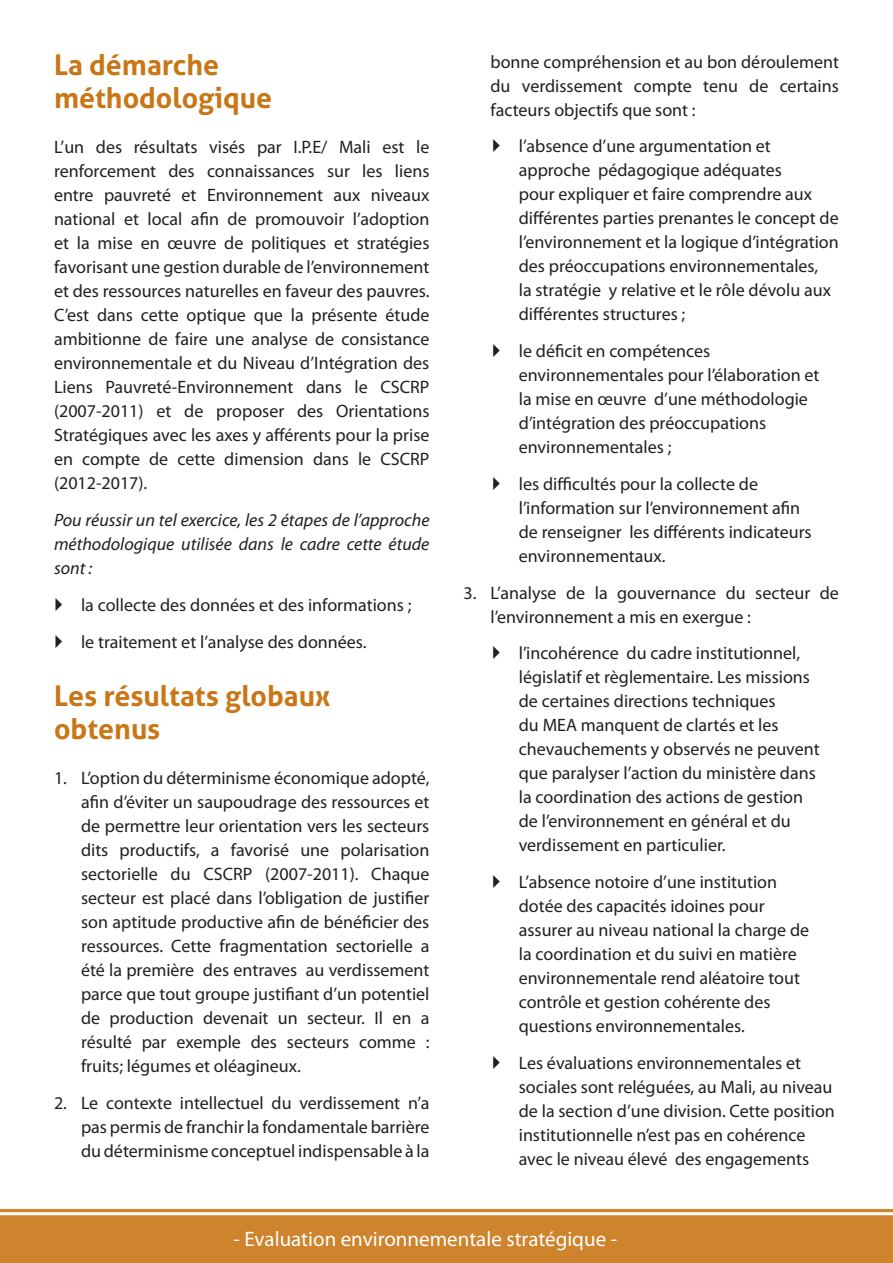
<style>
.page{position:relative;width:893px;height:1263px;background:#fff}
.page>*{position:absolute;margin:0;border:0;box-sizing:border-box;transform-origin:0 0}
.titre{font:700 28.5px/33px "Aller";color:#c97616}
.t1{font:21px "Myriad Pro";color:#fff}
.puce{font:18px/24px "Myriad Pro";color:#231f20}
.t2{font:italic 18px/24px "Myriad Pro";color:#231f20;text-align:justify}
</style>
<div class="page">
<div style="left:0;top:1209px;width:893px;height:54px;background:#ce832d"></div>
<hr style="left:0;top:1212px;width:893px;height:3px;background:#fff">
<p class="titre" style="left:54px;top:48px;width:220px">La démarche méthodologique</p>
<p class="puce" style="left:54px;top:135px;width:377px;text-align:justify">L’un des résultats visés par I.P.E/ Mali est le renforcement des connaissances sur les liens entre pauvreté et Environnement aux niveaux national et local afin de promouvoir l’adoption et la mise en œuvre de politiques et stratégies favorisant une gestion durable de l’environnement et des ressources naturelles en faveur des pauvres.<br>C’est dans cette optique que la présente étude ambitionne de faire une analyse de consistance environnementale et du Niveau d’Intégration des Liens Pauvreté-Environnement dans le CSCRP (2007-2011) et de proposer des Orientations Stratégiques avec les axes y afférents pour la prise en compte de cette dimension dans le CSCRP (2012-2017).</p>
<p class="t2" style="left:54px;top:508px;width:377px">Pou réussir un tel exercice, les 2 étapes de l’approche méthodologique utilisée dans le cadre cette étude sont :</p>
<p class="puce" style="left:81px;top:592px;width:332px">la collecte des données et des informations ;</p>
<p class="puce" style="left:81px;top:629px;width:287px">le traitement et l’analyse des données.</p>
<p class="titre" style="left:54px;top:679px;width:278px">Les résultats globaux obtenus</p>
<p class="puce" style="left:81px;top:766px;width:350px;text-align:justify;text-indent:-27px">1. L’option du déterminisme économique adopté, afin d’éviter un saupoudrage des ressources et de permettre leur orientation vers les secteurs dits productifs, a favorisé une polarisation sectorielle du CSCRP (2007-2011). Chaque secteur est placé dans l’obligation de justifier son aptitude productive afin de bénéficier des ressources. Cette fragmentation sectorielle a été la première des entraves au verdissement parce que tout groupe justifiant d’un potentiel de production devenait un secteur. Il en a résulté par exemple des secteurs comme : fruits; légumes et oléagineux.</p>
<p class="puce" style="left:81px;top:1091px;width:350px;text-align:justify;text-indent:-27px">2. Le contexte intellectuel du verdissement n’a pas permis de franchir la fondamentale barrière du déterminisme conceptuel indispensable à la</p>
<p class="puce" style="left:490px;top:49px;width:350px;text-align:justify">bonne compréhension et au bon déroulement du verdissement compte tenu de certains facteurs objectifs que sont :</p>
<p class="puce" style="left:519px;top:134px;width:322px">l’absence d’une argumentation et approche pédagogique adéquates<br>pour expliquer et faire comprendre aux différentes parties prenantes le concept de l’environnement et la logique d’intégration des préoccupations environnementales,<br>la stratégie y relative et le rôle dévolu aux différentes structures ;</p>
<p class="puce" style="left:519px;top:339px;width:302px">le déficit en compétences environnementales pour l’élaboration et la mise en œuvre d’une méthodologie d’intégration des préoccupations environnementales ;</p>
<p class="puce" style="left:519px;top:471px;width:294px">les difficultés pour la collecte de l’information sur l’environnement afin de renseigner les différents indicateurs environnementaux.</p>
<p class="puce" style="left:490px;top:580px;width:350px;text-indent:-27px">3. L’analyse de la gouvernance du secteur de l’environnement a mis en exergue :</p>
<p class="puce" style="left:519px;top:641px;width:302px">l’incohérence du cadre institutionnel, législatif et règlementaire. Les missions de certaines directions techniques<br>du MEA manquent de clartés et les chevauchements y observés ne peuvent que paralyser l’action du ministère dans la coordination des actions de gestion de l’environnement en général et du verdissement en particulier.</p>
<p class="puce" style="left:519px;top:870px;width:292px">L’absence notoire d’une institution dotée des capacités idoines pour assurer au niveau national la charge de la coordination et du suivi en matière environnementale rend aléatoire tout contrôle et gestion cohérente des questions environnementales.</p>
<p class="puce" style="left:519px;top:1050px;width:318px">Les évaluations environnementales et sociales sont reléguées, au Mali, au niveau de la section d’une division. Cette position institutionnelle n’est pas en cohérence avec le niveau élevé des engagements</p>
<p class="t1" style="left:233px;top:1226px;width:385px">- Evaluation environnementale stratégique -</p>
</div>
